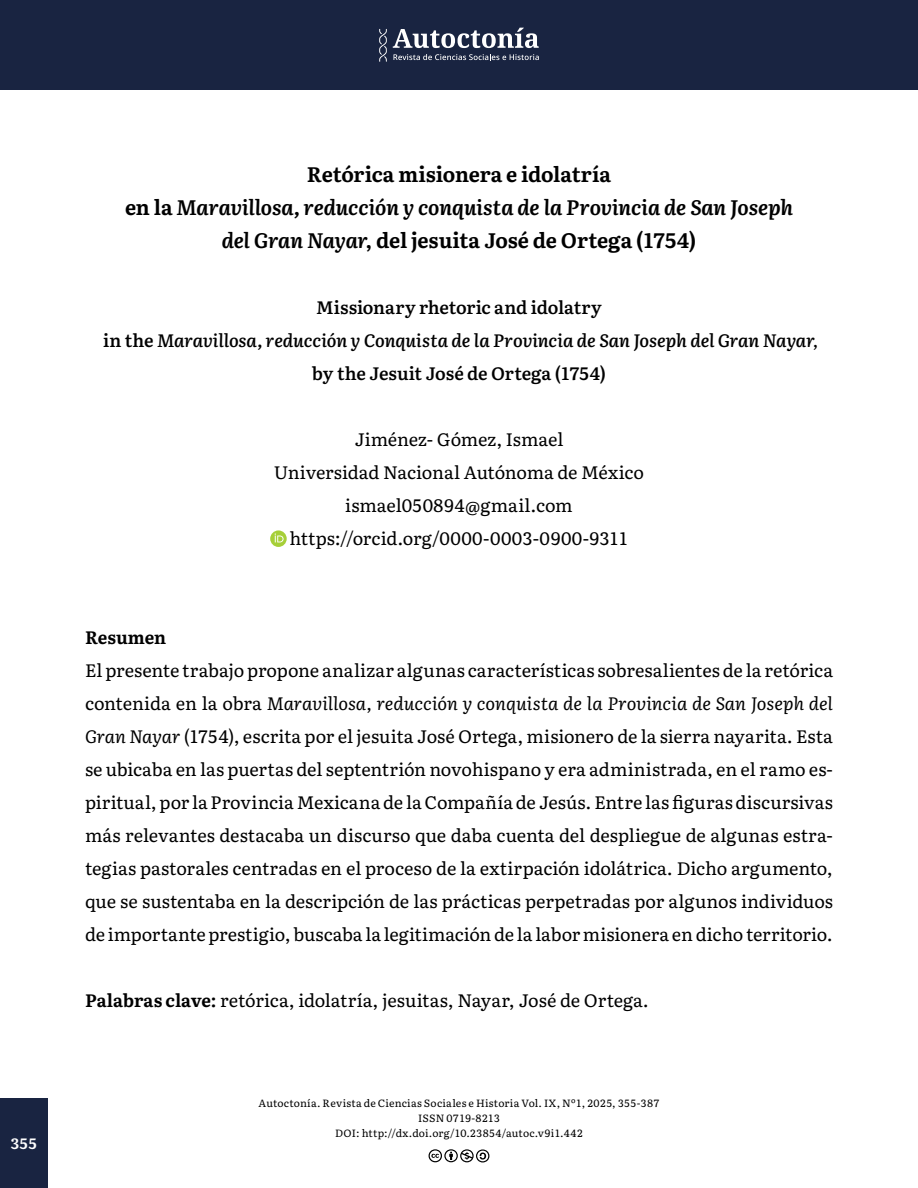
<style>
.page{position:relative;width:918px;height:1188px;background:#fff}
.page>*{position:absolute;margin:0;border:0;box-sizing:border-box;transform-origin:0 0}
.Título_Español{font:700 21px "Literata";letter-spacing:-.005em;color:#000}
.Título_Español-2{font:italic 700 21px "Literata";letter-spacing:-.005em;color:#000}
.Texto_Principal{font:18px/33px "Literata";letter-spacing:-.005em;color:#000;text-align:justify}
.Autores{font:18px "Literata";color:#000}
.Título_Inglés{font:italic 600 18px "Literata";letter-spacing:-.005em;color:#000}
.Título_Inglés-2{font:600 18px "Literata";letter-spacing:-.005em;color:#000}
.Texto_Principal-2{font:700 18px "Literata";letter-spacing:-.005em;color:#000}
.t1{font:700 15px "Literata";color:#fff}
.DOI{font:10.5px "Literata";letter-spacing:.02em;color:#000}
.s1{font-style:normal}
.s2{font-style:italic}
.s3{font-weight:400}
.s4{font-weight:700}
</style>
<div class="page">
<div style="left:0;top:1099px;width:48px;height:89px;background:#192441"></div>
<div style="left:0;top:0;width:918px;height:89px;background:#192441"></div>
<svg style="left:393px;top:28px;width:146px;height:20px"></svg>
<svg style="left:394px;top:54px;width:145px;height:6px"></svg>
<svg style="left:379px;top:29px;width:8px;height:33px"></svg>
<svg style="left:429px;top:1149px;width:60px;height:13px"></svg>
<svg style="left:270px;top:530px;width:17px;height:17px"></svg>
<svg style="left:275px;top:533px;width:9px;height:9px"></svg>
<p class="t1" style="left:11px;top:1132px;width:28px">355</p>
<p class="Título_Español" style="left:307px;top:157px;width:306px">Retórica misionera e idolatría</p>
<p class="Título_Español-2" style="left:125px;top:190px;width:669px"><span class="s1">en la</span> Maravillosa, reducción y conquista de la Provincia de San Joseph</p>
<p class="Título_Español" style="left:222px;top:223px;width:476px"><span class="s2">del Gran Nayar</span>, del jesuita José de Ortega (1754)</p>
<p class="Título_Inglés-2" style="left:316px;top:293px;width:287px">Missionary rhetoric and idolatry</p>
<p class="Título_Inglés" style="left:103px;top:326px;width:717px"><span class="s1">in the</span> Maravillosa, reducción y Conquista de la Provincia de San Joseph del Gran Nayar<span class="s3">,</span></p>
<p class="Título_Inglés-2" style="left:312px;top:359px;width:296px">by the Jesuit José de Ortega (1754)</p>
<p class="Autores" style="left:355px;top:425px;width:210px">Jiménez- Gómez, Ismael</p>
<p class="Autores" style="left:274px;top:458px;width:372px">Universidad Nacional Autónoma de México</p>
<p class="Autores" style="left:345px;top:491px;width:229px">ismael050894@gmail.com</p>
<p class="Autores" style="left:289px;top:524px;width:341px">https://orcid.org/0000-0003-0900-9311</p>
<p class="Texto_Principal-2" style="left:85px;top:623px;width:83px">Resumen</p>
<p class="Texto_Principal" style="left:85px;top:652px;width:749px">El presente trabajo propone analizar algunas características sobresalientes de la retórica contenida en la obra <span class="s2">Maravillosa, reducción y conquista de la Provincia de San Joseph del Gran Nayar</span> (1754), escrita por el jesuita José Ortega, misionero de la sierra nayarita. Esta se ubicaba en las puertas del septentrión novohispano y era administrada, en el ramo es&shy;piritual, por la Provincia Mexicana de la Compañía de Jesús. Entre las figuras discursivas más relevantes destacaba un discurso que daba cuenta del despliegue de algunas estra&shy;tegias pastorales centradas en el proceso de la extirpación idolátrica. Dicho argumento, que se sustentaba en la descripción de las prácticas perpetradas por algunos individuos de importante prestigio, buscaba la legitimación de la labor misionera en dicho territorio.</p>
<p class="Texto_Principal" style="left:85px;top:982px;width:565px"><span class="s4">Palabras clave:</span> retórica, idolatría, jesuitas, Nayar, José de Ortega.</p>
<p class="DOI" style="left:259px;top:1095px;width:402px">Autoctonía. Revista de Ciencias Sociales e Historia Vol. IX, Nº1, 2025, 355-387</p>
<p class="DOI" style="left:418px;top:1110px;width:83px">ISSN 0719-8213</p>
<p class="DOI" style="left:335px;top:1125px;width:249px">DOI: http://dx.doi.org/10.23854/autoc.v9i1.442</p>
</div>
